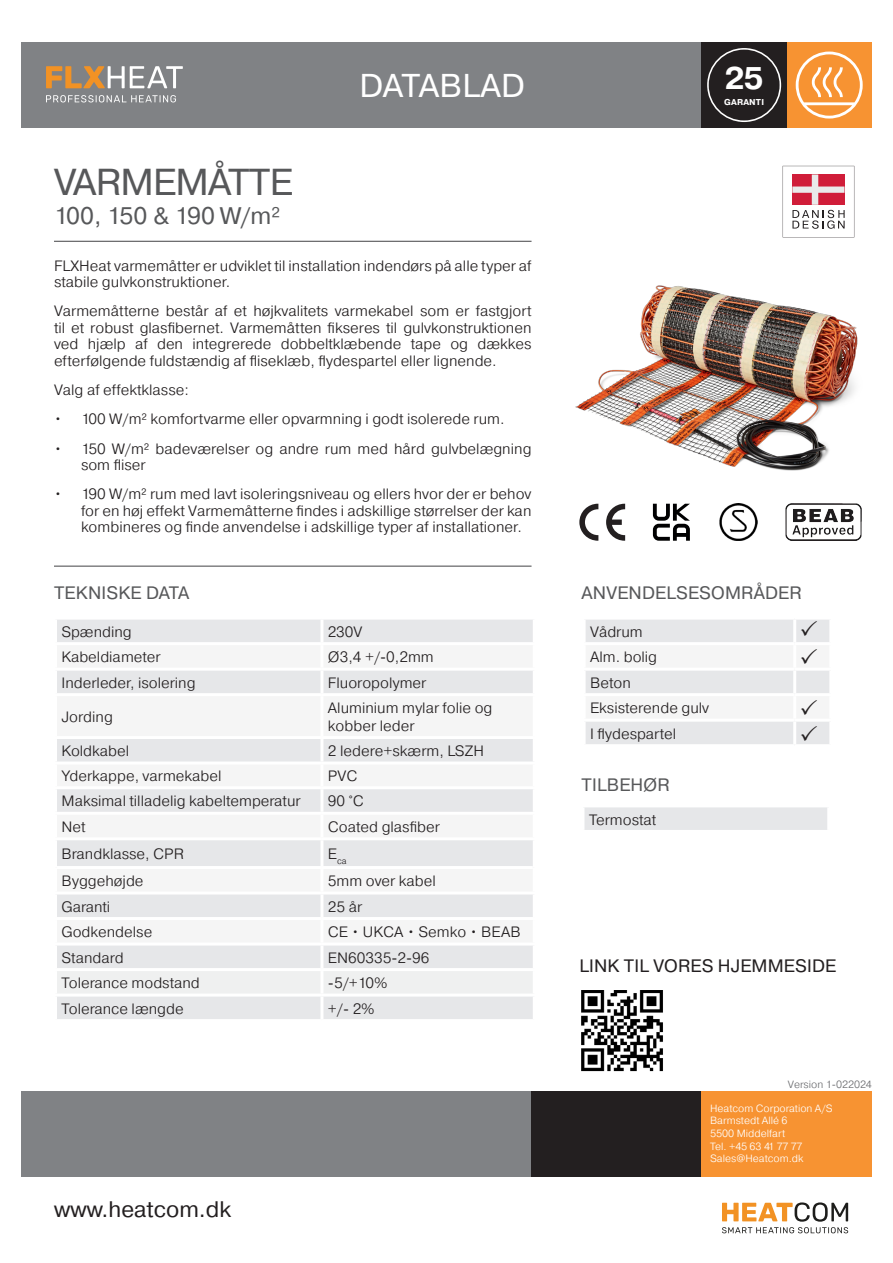
<style>
.page{position:relative;width:893px;height:1263px;background:#fff}
.page>*{position:absolute;margin:0;border:0;box-sizing:border-box;transform-origin:0 0}
.t1{font:37.5px "Pragmatica";letter-spacing:-.02em;color:#57585a}
.t2{font:33px "Pragmatica";letter-spacing:.01em;color:#fff}
.t3{font:700 31.35px "Pragmatica";color:#fff}
.t4{font:24px "Pragmatica";color:#57585a}
.t5{font:22.5px "Pragmatica";color:#231f20}
.t6{font:18px "Pragmatica";letter-spacing:.01em;color:#57585a}
.t7{font:18px "Pragmatica";letter-spacing:.01em;color:#231f20}
.t8{font:300 15px/16.5px "Pragmatica";color:#231f20}
.t9{font:300 10.5px/12.6px "Pragmatica";color:#fff}
.t10{font:300 10.5px "Pragmatica";color:#6c6d70}
.t11{font:300 8.7px "Pragmatica";color:#231f20}
.t12{font:700 8.55px "Pragmatica";letter-spacing:.02em;color:#fff}
</style>
<div class="page">
<div style="left:21px;top:43px;width:851px;height:85px;background:#808285"></div>
<div style="left:787px;top:43px;width:85px;height:85px;background:#f79332"></div>
<div style="left:702px;top:43px;width:85px;height:85px;background:#231f20"></div>
<svg style="left:707px;top:48px;width:74px;height:74px"></svg>
<svg style="left:722px;top:1202px;width:126px;height:31px"></svg>
<div style="left:21px;top:1091px;width:851px;height:85px;background:#808285"></div>
<div style="left:531px;top:1091px;width:171px;height:85px;background:#231f20"></div>
<div style="left:702px;top:1091px;width:170px;height:85px;background:#f79332"></div>
<svg style="left:46px;top:66px;width:137px;height:22px"></svg>
<svg style="left:46px;top:95px;width:130px;height:7px"></svg>
<svg style="left:796px;top:52px;width:67px;height:67px"></svg>
<hr style="left:54px;top:241px;width:477px;height:1px;background:#57585a">
<hr style="left:54px;top:566px;width:477px;height:1px;background:#57585a">
<svg style="left:57px;top:620px;width:476px;height:141px"></svg>
<div style="left:57px;top:789px;width:476px;height:23px;background:#e6e7e9"></div>
<div style="left:57px;top:840px;width:476px;height:26px;background:#e6e7e9"></div>
<div style="left:57px;top:894px;width:476px;height:23px;background:#e6e7e9"></div>
<svg style="left:57px;top:945px;width:476px;height:74px"></svg>
<hr style="left:320px;top:620px;width:3px;height:22px;background:#fff">
<hr style="left:54px;top:642px;width:268px;height:3px;background:#fff">
<hr style="left:322px;top:642px;width:214px;height:3px;background:#fff">
<hr style="left:320px;top:645px;width:3px;height:23px;background:#fff">
<hr style="left:54px;top:668px;width:268px;height:3px;background:#fff">
<hr style="left:322px;top:668px;width:214px;height:3px;background:#fff">
<hr style="left:320px;top:671px;width:3px;height:22px;background:#fff">
<hr style="left:54px;top:693px;width:268px;height:3px;background:#fff">
<hr style="left:322px;top:693px;width:214px;height:3px;background:#fff">
<hr style="left:320px;top:696px;width:3px;height:40px;background:#fff">
<hr style="left:54px;top:736px;width:268px;height:3px;background:#fff">
<hr style="left:322px;top:736px;width:214px;height:3px;background:#fff">
<hr style="left:320px;top:739px;width:3px;height:22px;background:#fff">
<hr style="left:320px;top:789px;width:3px;height:23px;background:#fff">
<hr style="left:320px;top:894px;width:3px;height:23px;background:#fff">
<hr style="left:320px;top:945px;width:3px;height:23px;background:#fff">
<hr style="left:54px;top:968px;width:268px;height:3px;background:#fff">
<hr style="left:322px;top:968px;width:214px;height:3px;background:#fff">
<hr style="left:320px;top:971px;width:3px;height:22px;background:#fff">
<hr style="left:54px;top:993px;width:268px;height:3px;background:#fff">
<hr style="left:322px;top:993px;width:214px;height:3px;background:#fff">
<hr style="left:320px;top:996px;width:3px;height:23px;background:#fff">
<hr style="left:320px;top:840px;width:3px;height:26px;background:#fff">
<img style="left:581px;top:991px;width:82px;height:81px">
<img style="left:575px;top:285px;width:283px;height:186px">
<img style="left:785px;top:504px;width:77px;height:37px">
<div style="left:583px;top:806px;width:246px;height:25px;background:#e6e7e9"></div>
<hr style="left:581px;top:804px;width:249px;height:3px;background:#fff">
<hr style="left:581px;top:807px;width:3px;height:23px;background:#fff">
<hr style="left:827px;top:807px;width:3px;height:23px;background:#fff">
<hr style="left:581px;top:830px;width:249px;height:3px;background:#fff">
<svg style="left:783px;top:166px;width:71px;height:63px"></svg>
<img style="left:720px;top:504px;width:38px;height:37px">
<svg style="left:653px;top:504px;width:37px;height:37px"></svg>
<svg style="left:579px;top:504px;width:46px;height:37px"></svg>
<svg style="left:586px;top:620px;width:243px;height:124px"></svg>
<p class="t1" style="left:54px;top:159px;width:240px">VARMEMÅTTE</p>
<p class="t4" style="left:54px;top:201px;width:228px">100, 150 &amp; 190 W/m²</p>
<h2 class="t2" style="left:359px;top:66px;width:167px">DATABLAD</h2>
<h3 class="t3" style="left:724px;top:58px;width:41px">25</h3>
<p class="t12" style="left:724px;top:96px;width:41px">GARANTI</p>
<p class="t8" style="left:54px;top:257px;width:479px">FLXHeat varmemåtter er udviklet til installation indendørs på alle typer af stabile gulvkonstruktioner.</p>
<p class="t8" style="left:54px;top:303px;width:479px;text-align:justify">Varmemåtterne består af et højkvalitets varmekabel som er fastgjort til et robust glasfibernet. Varmemåtten fikseres til gulvkonstruktionen ved hjælp af den integrerede dobbeltklæbende tape og dækkes efterfølgende fuldstændig af fliseklæb, flydespartel eller lignende.</p>
<p class="t8" style="left:54px;top:381px;width:136px">Valg af effektklasse:</p>
<p class="t8" style="left:54px;top:411px;width:452px">• 100 W/m² komfortvarme eller opvarmning i godt isolerede rum.</p>
<p class="t8" style="left:81px;top:440px;width:452px;text-indent:-27px">• 150 W/m² badeværelser og andre rum med hård gulvbelægning som fliser</p>
<p class="t8" style="left:81px;top:486px;width:452px;text-align:justify;text-indent:-27px">• 190 W/m² rum med lavt isoleringsniveau og ellers hvor der er behov for en høj effekt Varmemåtterne findes i adskillige størrelser der kan kombineres og finde anvendelse i adskillige typer af installationer.</p>
<p class="t6" style="left:54px;top:581px;width:137px">TEKNISKE DATA</p>
<p class="t6" style="left:582px;top:581px;width:222px">ANVENDELSESOMRÅDER</p>
<p class="t8" style="left:62px;top:623px;width:72px">Spænding</p>
<p class="t8" style="left:328px;top:623px;width:36px">230V</p>
<p class="t8" style="left:62px;top:648px;width:101px">Kabeldiameter</p>
<p class="t8" style="left:328px;top:648px;width:107px">Ø3,4 +/-0,2mm</p>
<p class="t8" style="left:62px;top:674px;width:136px">Inderleder, isolering</p>
<p class="t8" style="left:328px;top:674px;width:100px">Fluoropolymer</p>
<p class="t8" style="left:62px;top:708px;width:53px">Jording</p>
<p class="t8" style="left:328px;top:698px;width:166px;line-height:18px">Aluminium mylar folie og kobber leder</p>
<p class="t8" style="left:62px;top:742px;width:69px">Koldkabel</p>
<p class="t8" style="left:328px;top:742px;width:158px">2 ledere+skærm, LSZH</p>
<p class="t8" style="left:62px;top:767px;width:162px">Yderkappe, varmekabel</p>
<p class="t8" style="left:328px;top:767px;width:31px">PVC</p>
<p class="t8" style="left:62px;top:793px;width:241px">Maksimal tilladelig kabeltemperatur</p>
<p class="t8" style="left:328px;top:793px;width:37px">90 °C</p>
<p class="t8" style="left:62px;top:818px;width:26px">Net</p>
<p class="t8" style="left:328px;top:818px;width:113px">Coated glasfiber</p>
<p class="t8" style="left:62px;top:845px;width:124px">Brandklasse, CPR</p>
<p class="t11" style="left:328px;top:855px;width:20px"><sup>E</sup>ca</p>
<p class="t8" style="left:62px;top:872px;width:84px">Byggehøjde</p>
<p class="t8" style="left:328px;top:872px;width:109px">5mm over kabel</p>
<p class="t8" style="left:62px;top:898px;width:50px">Garanti</p>
<p class="t8" style="left:328px;top:898px;width:36px">25 år</p>
<p class="t8" style="left:62px;top:923px;width:92px">Godkendelse</p>
<p class="t8" style="left:328px;top:923px;width:194px">CE • UKCA • Semko • BEAB</p>
<p class="t8" style="left:62px;top:949px;width:64px">Standard</p>
<p class="t8" style="left:328px;top:949px;width:103px">EN60335-2-96</p>
<p class="t8" style="left:62px;top:974px;width:140px">Tolerance modstand</p>
<p class="t8" style="left:328px;top:974px;width:61px">-5/+10%</p>
<p class="t8" style="left:62px;top:1000px;width:124px">Tolerance længde</p>
<p class="t8" style="left:328px;top:1000px;width:48px">+/- 2%</p>
<h3 class="t5" style="left:54px;top:1195px;width:178px">www.heatcom.dk</h3>
<p class="t8" style="left:590px;top:623px;width:54px">Vådrum</p>
<p class="t8" style="left:590px;top:648px;width:69px">Alm. bolig</p>
<p class="t8" style="left:590px;top:674px;width:42px">Beton</p>
<p class="t8" style="left:590px;top:699px;width:121px">Eksisterende gulv</p>
<p class="t8" style="left:590px;top:725px;width:88px">I flydespartel</p>
<p class="t6" style="left:582px;top:774px;width:89px">TILBEHØR</p>
<p class="t8" style="left:589px;top:811px;width:69px">Termostat</p>
<p class="t7" style="left:579px;top:955px;width:258px">LINK TIL VORES HJEMMESIDE</p>
<p class="t10" style="left:788px;top:1078px;width:85px">Version 1-022024</p>
<p class="t9" style="left:710px;top:1101px;width:124px">Heatcom Corporation A/S<br>Barmstedt Allé 6<br>5500 Middelfart<br>Tel. +45 63 41 77 77<br>Sales@Heatcom.dk</p>
</div>
